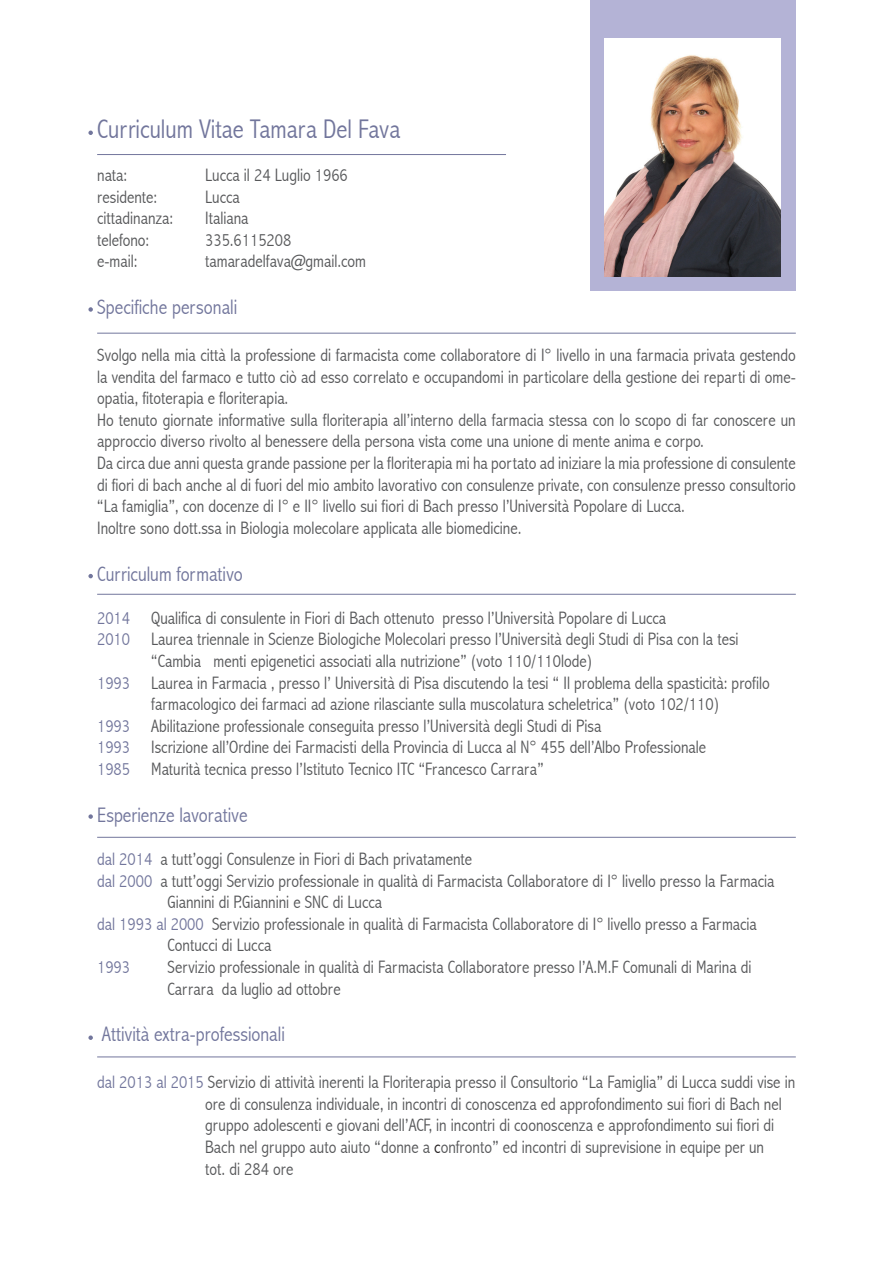
<style>
.page{position:relative;width:893px;height:1263px;background:#fff}
.page>*{position:absolute;margin:0;border:0;box-sizing:border-box;transform-origin:0 0}
.t1{font:300 condensed 27px "Abadi";color:#72769c}
.t2{font:300 condensed 21px "Abadi";color:#72769c}
.t3{font:300 condensed 18px/21.6px "Abadi";color:#57585a}
.t4{font:300 condensed 18px "Abadi";color:#72769c}
.s1{color:#72769c}
.s2{color:#231f20}
</style>
<div class="page">
<hr style="left:97px;top:154px;width:409px;height:1px;background:#72769c">
<hr style="left:97px;top:333px;width:699px;height:1px;background:#72769c">
<hr style="left:97px;top:594px;width:699px;height:1px;background:#72769c">
<hr style="left:97px;top:837px;width:699px;height:1px;background:#72769c">
<hr style="left:97px;top:1057px;width:699px;height:1px;background:#72769c">
<div style="left:590px;top:0;width:206px;height:290px;background:#b4b3d6"></div>
<svg style="left:88px;top:307px;width:5px;height:5px"></svg>
<svg style="left:88px;top:574px;width:5px;height:4px"></svg>
<svg style="left:88px;top:814px;width:5px;height:5px"></svg>
<svg style="left:88px;top:1035px;width:5px;height:5px"></svg>
<svg style="left:88px;top:131px;width:5px;height:4px"></svg>
<img style="left:605px;top:39px;width:175px;height:237px">
<p class="t1" style="left:97px;top:113px;width:305px">Curriculum Vitae Tamara Del Fava</p>
<p class="t3" style="left:97px;top:164px;width:32px">nata:</p>
<p class="t3" style="left:205px;top:164px;width:144px">Lucca il 24 Luglio 1966</p>
<p class="t3" style="left:97px;top:186px;width:62px">residente:</p>
<p class="t3" style="left:205px;top:186px;width:36px">Lucca</p>
<p class="t3" style="left:97px;top:207px;width:78px">cittadinanza:</p>
<p class="t3" style="left:205px;top:207px;width:45px">Italiana</p>
<p class="t3" style="left:97px;top:229px;width:54px">telefono:</p>
<p class="t3" style="left:205px;top:229px;width:88px">335.6115208</p>
<p class="t3" style="left:97px;top:251px;width:42px">e-mail:</p>
<p class="t3" style="left:205px;top:251px;width:162px">tamaradelfava@gmail.com</p>
<p class="t2" style="left:97px;top:295px;width:142px">Specifiche personali</p>
<p class="t3" style="left:97px;top:344px;width:700px;text-align:justify">Svolgo nella mia città la professione di farmacista come collaboratore di I° livello in una farmacia privata gestendo la vendita del farmaco e tutto ciò ad esso correlato e occupandomi in particolare della gestione dei reparti di ome&shy;opatia, fitoterapia e floriterapia.</p>
<p class="t3" style="left:97px;top:409px;width:700px">Ho tenuto giornate informative sulla floriterapia all’interno della farmacia stessa con lo scopo di far conoscere un approccio diverso rivolto al benessere della persona vista come una unione di mente anima e corpo.</p>
<p class="t3" style="left:97px;top:452px;width:700px;text-align:justify">Da circa due anni questa grande passione per la floriterapia mi ha portato ad iniziare la mia professione di consulente di fiori di bach anche al di fuori del mio ambito lavorativo con consulenze private, con consulenze presso consultorio “La famiglia”, con docenze di I° e II° livello sui fiori di Bach presso l’Università Popolare di Lucca.</p>
<p class="t3" style="left:97px;top:517px;width:426px">Inoltre sono dott.ssa in Biologia molecolare applicata alle biomedicine.</p>
<p class="t2" style="left:97px;top:561px;width:147px">Curriculum formativo</p>
<p class="t3" style="left:97px;top:607px;width:571px"><span class="s1">2014</span> Qualifica di consulente in Fiori di Bach ottenuto presso l’Università Popolare di Lucca</p>
<p class="t3" style="left:97px;top:629px;width:643px"><span class="s1">2010</span> Laurea triennale in Scienze Biologiche Molecolari presso l’Università degli Studi di Pisa con la tesi</p>
<p class="t3" style="left:151px;top:650px;width:443px">“Cambia menti epigenetici associati alla nutrizione” (voto 110/110lode)</p>
<p class="t3" style="left:97px;top:672px;width:674px"><span class="s1">1993</span> Laurea in Farmacia , presso l’ Università di Pisa discutendo la tesi “ Il problema della spasticità: profilo</p>
<p class="t3" style="left:151px;top:693px;width:570px">farmacologico dei farmaci ad azione rilasciante sulla muscolatura scheletrica” (voto 102/110)</p>
<p class="t3" style="left:97px;top:715px;width:506px"><span class="s1">1993</span> Abilitazione professionale conseguita presso l’Università degli Studi di Pisa</p>
<p class="t3" style="left:97px;top:737px;width:611px"><span class="s1">1993</span> Iscrizione all’Ordine dei Farmacisti della Provincia di Lucca al N° 455 dell’Albo Professionale</p>
<p class="t3" style="left:97px;top:758px;width:448px"><span class="s1">1985</span> Maturità tecnica presso l’Istituto Tecnico ITC “Francesco Carrara”</p>
<p class="t2" style="left:97px;top:803px;width:152px">Esperienze lavorative</p>
<p class="t3" style="left:97px;top:848px;width:376px"><span class="s1">dal 2014</span> a tutt’oggi Consulenze in Fiori di Bach privatamente</p>
<p class="t3" style="left:168px;top:870px;width:608px;text-indent:-70px"><span class="s1">dal 2000</span> a tutt’oggi Servizio professionale in qualità di Farmacista Collaboratore di I° livello presso la Farmacia<br>Giannini di P.Giannini e SNC di Lucca</p>
<p class="t3" style="left:97px;top:913px;width:661px"><span class="s1">dal 1993 al 2000</span> Servizio professionale in qualità di Farmacista Collaboratore di I° livello presso a Farmacia</p>
<p class="t3" style="left:168px;top:935px;width:105px">Contucci di Lucca</p>
<p class="t4" style="left:97px;top:957px;width:34px">1993</p>
<p class="t3" style="left:168px;top:956px;width:585px">Servizio professionale in qualità di Farmacista Collaboratore presso l’A.M.F Comunali di Marina di</p>
<p class="t3" style="left:168px;top:978px;width:175px">Carrara da luglio ad ottobre</p>
<p class="t2" style="left:102px;top:1022px;width:184px">Attività extra-professionali</p>
<p class="t3" style="left:205px;top:1071px;width:592px;text-indent:-108px"><span class="s1">dal 2013 al 2015</span> Servizio di attività inerenti la Floriterapia presso il Consultorio “La Famiglia” di Lucca suddi vise in ore di consulenza individuale, in incontri di conoscenza ed approfondimento sui fiori di Bach nel gruppo adolescenti e giovani dell’ACF, in incontri di coonoscenza e approfondimento sui fiori di Bach nel gruppo auto aiuto “donne a <span class="s2">c</span>onfronto” ed incontri di suprevisione in equipe per un</p>
<p class="t3" style="left:205px;top:1158px;width:90px">tot. di 284 ore</p>
</div>
